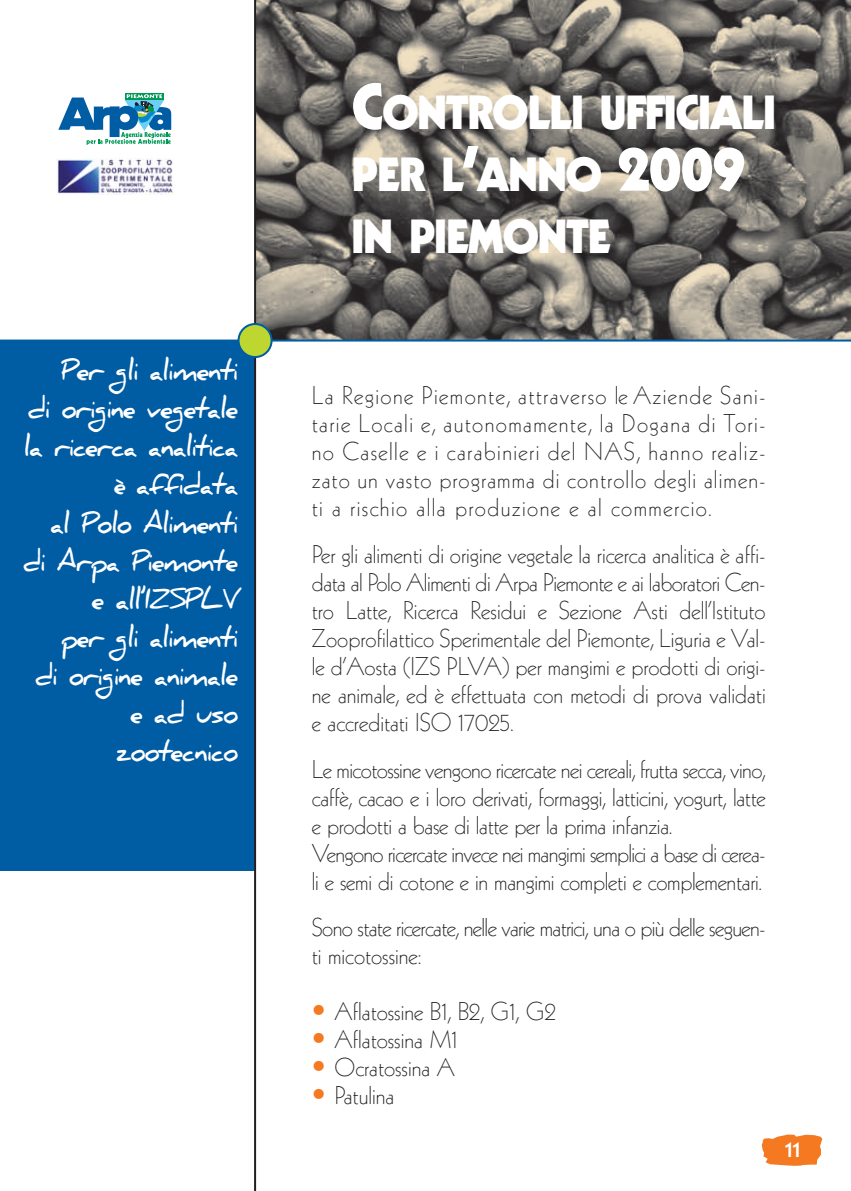
<style>
.page{position:relative;width:851px;height:1191px;background:#fff}
.page>*{position:absolute;margin:0;border:0;box-sizing:border-box;transform-origin:0 0}
.t1{font:900 46.4px/62px "Kabel";letter-spacing:-.03em;color:#fff}
.t2{font:700 28px/38px "Daniel";letter-spacing:-.04em;color:#fff;text-align:right;scale:.87 1}
.t3{font:300 25px/28px "Kabel";letter-spacing:-.01em;color:#231f20;text-align:justify}
.t4{font:800 24px "Kabel";color:#fff}
.s1{font-size:62px}
.s2{font-weight:800;font-size:28px;color:#f47920}
</style>
<div class="page">
<div style="left:0;top:340px;width:255px;height:530px;background:#005ca3"></div>
<img style="left:256px;top:0;width:594px;height:339px">
<hr style="left:254px;top:0;width:2px;height:1191px;background:#231f20">
<hr style="left:0;top:339px;width:850px;height:2px;background:#005ca3">
<svg style="left:237px;top:323px;width:35px;height:35px"></svg>
<svg style="left:761px;top:1134px;width:61px;height:31px;background:#f58d42"></svg>
<div style="left:125px;top:93px;width:38px;height:6px;background:#009855"></div>
<svg style="left:58px;top:94px;width:113px;height:51px"></svg>
<img style="left:56px;top:158px;width:119px;height:36px">
<p class="t2" style="left:23px;top:352px;width:248px">Per gli alimenti<br>di origine vegetale la ricerca analitica è affidata<br>al Polo Alimenti di Arpa Piemonte e all’IZSPLV<br>per gli alimenti<br>di origine animale e ad uso zootecnico</p>
<h1 class="t1" style="left:351px;top:85px;width:426px"><span class="s1">C</span>ONTROLLI UFFICIALI<br>PER L<span class="s1">’</span>ANNO <span class="s1">2009<br></span>IN PIEMONTE</h1>
<p class="t3" style="left:312px;top:383px;width:455px">La Regione Piemonte, attraverso le Aziende Sani&shy;tarie Locali e, autonomamente, la Dogana di Tori&shy;no Caselle e i carabinieri del NAS, hanno realiz&shy;zato un vasto programma di controllo degli alimen&shy;ti a rischio alla produzione e al commercio.</p>
<p class="t3" style="left:312px;top:542px;width:455px">Per gli alimenti di origine vegetale la ricerca analitica è affi&shy;data al Polo Alimenti di Arpa Piemonte e ai laboratori Cen&shy;tro Latte, Ricerca Residui e Sezione Asti dell’Istituto Zooprofilattico Sperimentale del Piemonte, Liguria e Val&shy;le d’Aosta (IZS PLVA) per mangimi e prodotti di origi&shy;ne animale, ed è effettuata con metodi di prova validati e accreditati ISO 17025.</p>
<p class="t3" style="left:312px;top:756px;width:455px;text-align:left">Le micotossine vengono ricercate nei cereali, frutta secca, vino, caffè, cacao e i loro derivati, formaggi, latticini, yogurt, latte e prodotti a base di latte per la prima infanzia.<br>Vengono ricercate invece nei mangimi semplici a base di cerea&shy;li e semi di cotone e in mangimi completi e complementari.</p>
<p class="t3" style="left:312px;top:915px;width:455px">Sono state ricercate, nelle varie matrici, una o più delle seguen&shy;ti micotossine:</p>
<p class="t3" style="left:312px;top:999px;width:245px"><span class="s2">•</span> Aflatossine B1, B2, G1, G2</p>
<p class="t3" style="left:312px;top:1027px;width:147px"><span class="s2">•</span> Aflatossina M1</p>
<p class="t3" style="left:312px;top:1055px;width:144px"><span class="s2">•</span> Ocratossina A</p>
<p class="t3" style="left:312px;top:1083px;width:84px"><span class="s2">•</span> Patulina</p>
<p class="t4" style="left:784px;top:1139px;width:17px">11</p>
</div>
